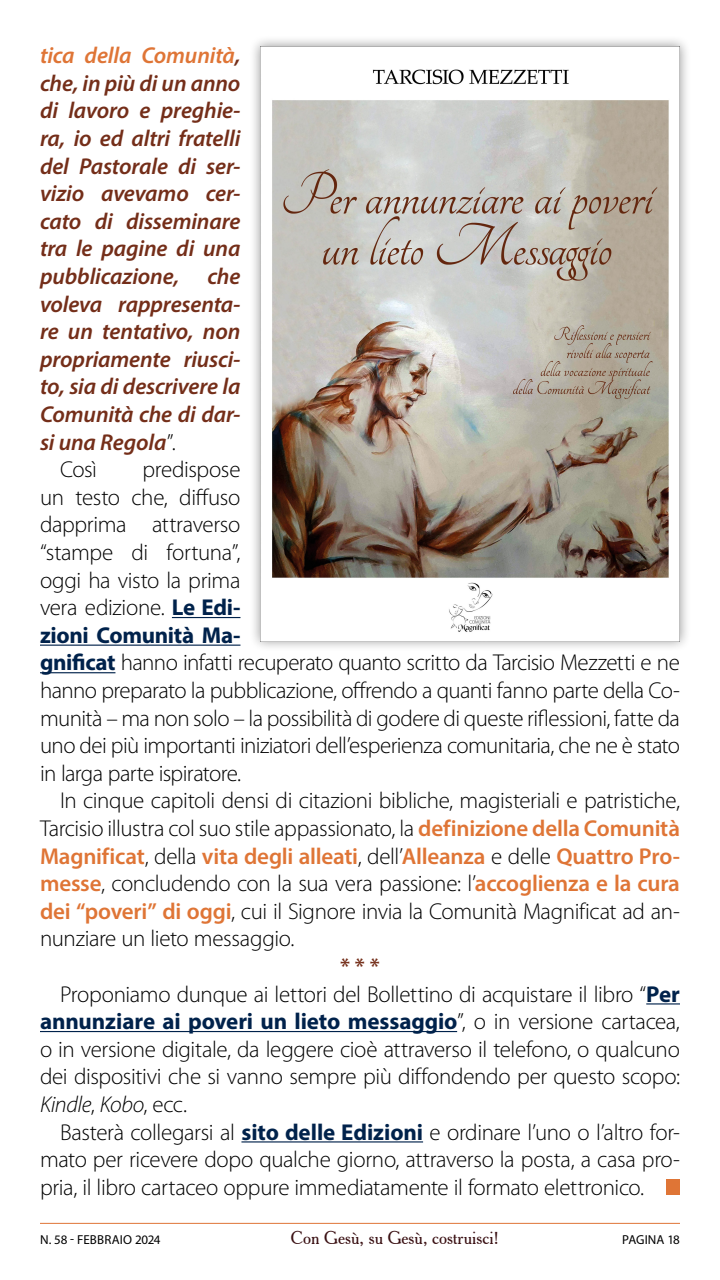
<style>
.page{position:relative;width:720px;height:1280px;background:#fff}
.page>*{position:absolute;margin:0;border:0;box-sizing:border-box;transform-origin:0 0}
.Testo_paragrafo{font:300 23px/27.6px "Myriad Pro";letter-spacing:-.02em;color:#000;text-align:justify}
.Testo_paragrafo-2{font:italic 600 23px/27.6px "Myriad Pro";letter-spacing:-.01em;color:#742e19;text-align:justify}
.Separatore{font:600 23px "Myriad Pro";color:#742e19}
.t1{font:18px "Cheltenham BT";color:#3a1013}
.t2{font:13px "Myriad Pro";letter-spacing:.005em;color:#000}
.s1{color:#df7536}
.s2{font-weight:300;font-style:normal;color:#000}
.s3{font-weight:700;color:#00224b}
.s4{font-weight:600;color:#df7536}
.s5{font-style:italic}
</style>
<div class="page">
<hr style="left:40px;top:1223px;width:640px;height:1px;background:#df7536">
<hr style="left:172px;top:617px;width:68px;height:1px;background:#00224b">
<hr style="left:40px;top:645px;width:200px;height:1px;background:#00224b">
<hr style="left:40px;top:672px;width:75px;height:1px;background:#00224b">
<hr style="left:646px;top:1003px;width:34px;height:2px;background:#00224b">
<hr style="left:40px;top:1031px;width:417px;height:1px;background:#00224b">
<hr style="left:241px;top:1141px;width:182px;height:2px;background:#00224b">
<div style="left:249px;top:35px;width:442px;height:617px;background:#000;opacity:.4"></div>
<img style="left:260px;top:46px;width:420px;height:595px">
<div style="left:667px;top:1179px;width:13px;height:16px;background:#df7536"></div>
<p class="Testo_paragrafo-2" style="left:40px;top:41px;width:202px"><span class="s1">tica della Comunità</span>, che, in più di un anno di lavoro e preghie&shy;ra, io ed altri fratelli del Pastorale di ser&shy;vizio avevamo cer&shy;cato di disseminare tra le pagine di una pubblicazione, che voleva rappresenta&shy;re un tentativo, non propriamente riusci&shy;to, sia di descrivere la Comunità che di dar&shy;si una Regola<span class="s2">”.</span></p>
<p class="Testo_paragrafo" style="left:60px;top:456px;width:39px">Così</p>
<p class="Testo_paragrafo" style="left:40px;top:456px;width:642px;text-align:left;text-indent:102px">predispose<br>un testo che, diffuso<br>dapprima attraverso<br>“stampe di fortuna”,<br>oggi ha visto la prima<br>vera edizione. <span class="s3">Le Edi-<br>zioni Comunità Ma-<br>gnificat</span> hanno infatti recuperato quanto scritto da Tarcisio Mezzetti e ne hanno preparato la pubblicazione, offrendo a quanti fanno parte della Co&shy;munità – ma non solo – la possibilità di godere di queste riflessioni, fatte da uno dei più importanti iniziatori dell’esperienza comunitaria, che ne è stato in larga parte ispiratore.</p>
<p class="Testo_paragrafo" style="left:40px;top:787px;width:642px;text-indent:20px">In cinque capitoli densi di citazioni bibliche, magisteriali e patristiche, Tarcisio illustra col suo stile appassionato, la <span class="s4">definizione della Comunità Magnificat</span>, della <span class="s4">vita degli alleati</span>, dell’<span class="s4">Alleanza</span> e delle <span class="s4">Quattro Pro&shy;messe</span>, concludendo con la sua vera passione: l’<span class="s4">accoglienza e la cura dei “poveri” di oggi</span>, cui il Signore invia la Comunità Magnificat ad an&shy;nunziare un lieto messaggio.</p>
<p class="Separatore" style="left:340px;top:952px;width:41px">* * *</p>
<p class="Testo_paragrafo" style="left:40px;top:980px;width:642px;text-indent:20px">Proponiamo dunque ai lettori del Bollettino di acquistare il libro “<span class="s3">Per annunziare ai poveri un lieto messaggio</span>”, o in versione cartacea, o in versione digitale, da leggere cioè attraverso il telefono, o qualcuno dei dispositivi che si vanno sempre più diffondendo per questo scopo:<br><span class="s5">Kindle</span>, <span class="s5">Kobo</span>, ecc.</p>
<p class="Testo_paragrafo" style="left:40px;top:1118px;width:642px;text-indent:20px">Basterà collegarsi al <span class="s3">sito delle Edizioni</span> e ordinare l’uno o l’altro for&shy;mato per ricevere dopo qualche giorno, attraverso la posta, a casa pro&shy;pria, il libro cartaceo oppure immediatamente il formato elettronico.</p>
<p class="t2" style="left:40px;top:1232px;width:122px">N. 58 - FEBBRAIO 2024</p>
<p class="t1" style="left:291px;top:1227px;width:210px">Con Gesù, su Gesù, costruisci!</p>
<p class="t2" style="left:622px;top:1232px;width:59px">PAGINA 18</p>
</div>
